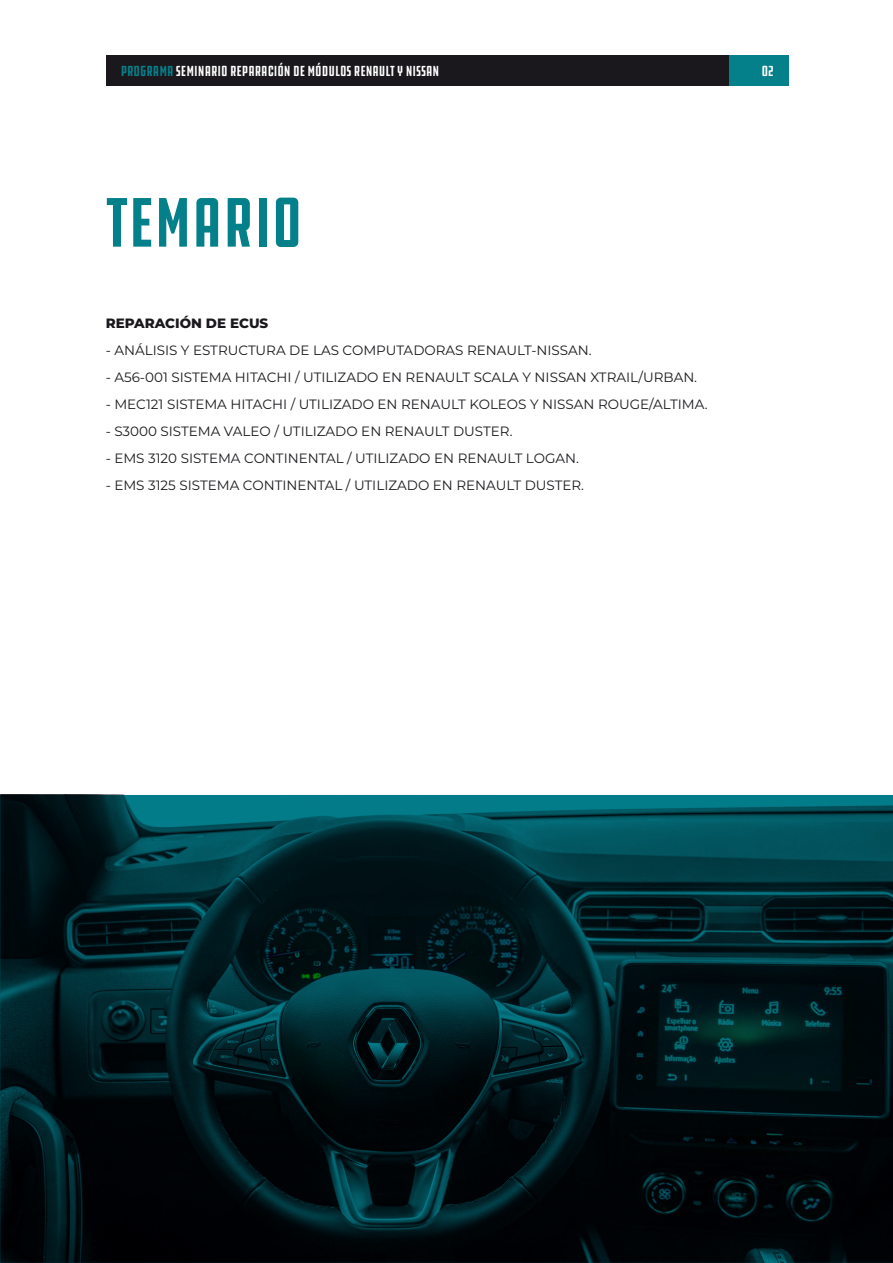
<style>
.page{position:relative;width:893px;height:1263px;background:#fff}
.page>*{position:absolute;margin:0;border:0;box-sizing:border-box;transform-origin:0 0}
.t1{font:extra-condensed 72px "DDC Hardware";color:#04808b}
.t2{font:extra-condensed 15px "DDC Hardware";color:#fff}
.t3{font:13.5px "Montserrat";color:#1a181c}
.t4{font:800 13.5px "Montserrat";color:#1a181c}
.s1{color:#04808b}
</style>
<div class="page">
<div style="left:106px;top:56px;width:623px;height:30px;background:#1a181c"></div>
<div style="left:729px;top:56px;width:60px;height:30px;background:#04808b"></div>
<svg style="left:0;top:795px;width:893px;height:468px;background:#001f24"></svg>
<p class="t2" style="left:121px;top:62px;width:320px"><span class="s1">PROGRAMA</span> SEMINARIO REPARACIÓN DE MÓDULOS RENAULT Y NISSAN</p>
<p class="t2" style="left:762px;top:62px;width:14px">02</p>
<h1 class="t1" style="left:106px;top:180px;width:199px">TEMARIO</h1>
<p class="t4" style="left:106px;top:313px;width:164px">REPARACIÓN DE ECUS</p>
<p class="t3" style="left:106px;top:341px;width:488px">- ANÁLISIS Y ESTRUCTURA DE LAS COMPUTADORAS RENAULT-NISSAN.</p>
<p class="t3" style="left:106px;top:368px;width:593px">- A56-001 SISTEMA HITACHI / UTILIZADO EN RENAULT SCALA Y NISSAN XTRAIL/URBAN.</p>
<p class="t3" style="left:106px;top:395px;width:604px">- MEC121 SISTEMA HITACHI / UTILIZADO EN RENAULT KOLEOS Y NISSAN ROUGE/ALTIMA.</p>
<p class="t3" style="left:106px;top:422px;width:408px">- S3000 SISTEMA VALEO / UTILIZADO EN RENAULT DUSTER.</p>
<p class="t3" style="left:106px;top:449px;width:475px">- EMS 3120 SISTEMA CONTINENTAL / UTILIZADO EN RENAULT LOGAN.</p>
<p class="t3" style="left:106px;top:476px;width:480px">- EMS 3125 SISTEMA CONTINENTAL / UTILIZADO EN RENAULT DUSTER.</p>
</div>
